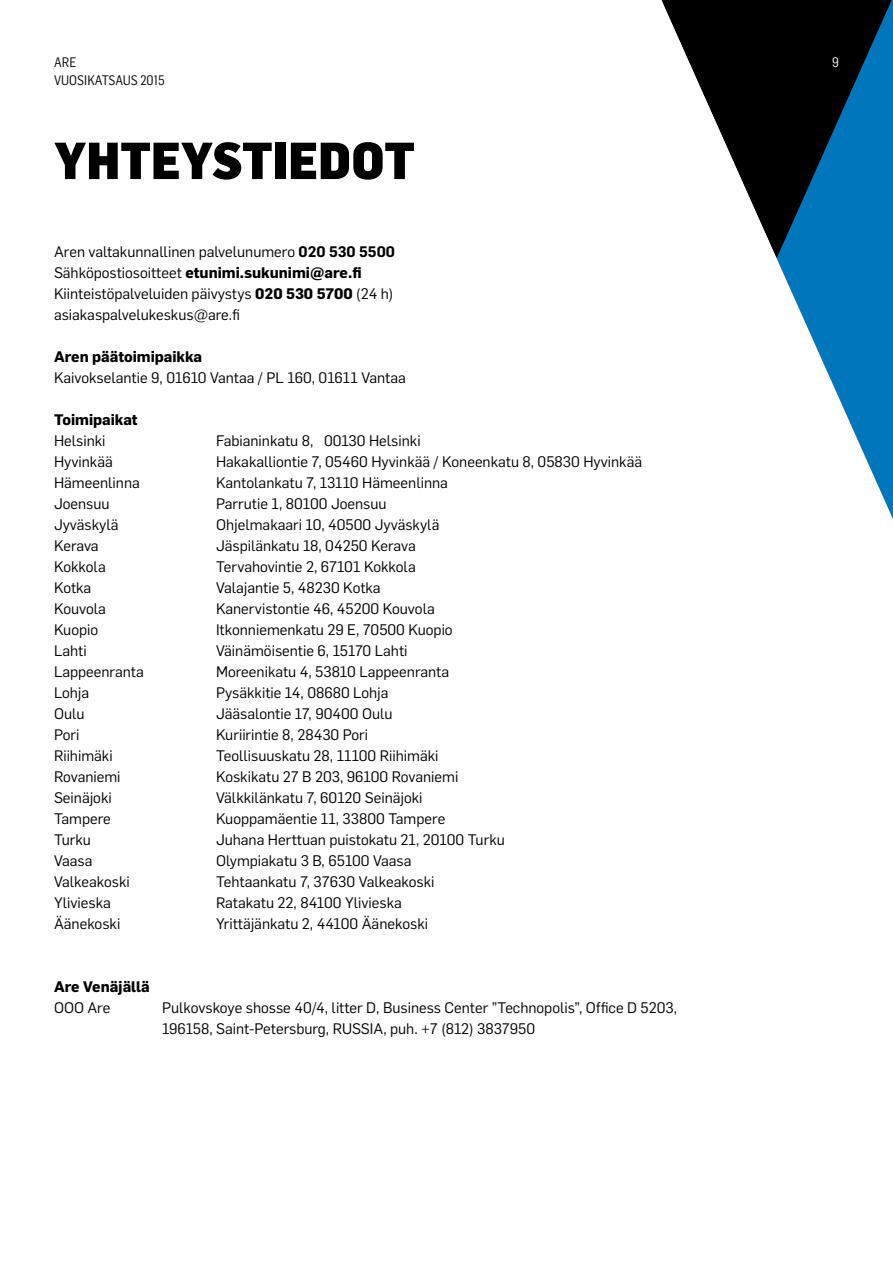
<style>
.page{position:relative;width:893px;height:1263px;background:#fff}
.page>*{position:absolute;margin:0;border:0;box-sizing:border-box;transform-origin:0 0}
.t1{font:900 51px "Flama Semicondensed";color:#000}
.t2{font:15px/21px "Flama";color:#000}
.t3{font:700 15px "Flama";color:#000}
.t4{font:13.5px/18px "Flama Semicondensed";color:#000}
.t5{font:13.5px "Flama Semicondensed";color:#fff}
.s1{font-weight:600}
.s2{font-weight:700}
</style>
<div class="page">
<svg style="left:661px;top:0;width:232px;height:519px"></svg>
<p class="t4" style="left:54px;top:52px;width:112px">ARE<br>VUOSIKATSAUS 2015</p>
<h1 class="t1" style="left:54px;top:127px;width:362px">YHTEYSTIEDOT</h1>
<p class="t2" style="left:54px;top:241px;width:342px">Aren valtakunnallinen palvelunumero <span class="s1">020 530 5500<br></span>Sähköpostiosoitteet <span class="s2">etunimi.sukunimi@are.fi </span>Kiinteistöpalveluiden päivystys <span class="s2">020 530 5700</span> (24 h) asiakaspalvelukeskus@are.fi</p>
<p class="t3" style="left:54px;top:346px;width:150px">Aren päätoimipaikka</p>
<p class="t2" style="left:54px;top:367px;width:353px">Kaivokselantie 9, 01610 Vantaa / PL 160, 01611 Vantaa</p>
<p class="t3" style="left:54px;top:409px;width:85px">Toimipaikat</p>
<p class="t2" style="left:54px;top:430px;width:53px">Helsinki</p>
<p class="t2" style="left:216px;top:430px;width:206px">Fabianinkatu 8, 00130 Helsinki</p>
<p class="t2" style="left:54px;top:451px;width:60px">Hyvinkää</p>
<p class="t2" style="left:216px;top:451px;width:428px">Hakakalliontie 7, 05460 Hyvinkää / Koneenkatu 8, 05830 Hyvinkää</p>
<p class="t2" style="left:54px;top:472px;width:87px">Hämeenlinna</p>
<p class="t2" style="left:216px;top:472px;width:233px">Kantolankatu 7, 13110 Hämeenlinna</p>
<p class="t2" style="left:54px;top:493px;width:57px">Joensuu</p>
<p class="t2" style="left:216px;top:493px;width:172px">Parrutie 1, 80100 Joensuu</p>
<p class="t2" style="left:54px;top:514px;width:66px">Jyväskylä</p>
<p class="t2" style="left:216px;top:514px;width:225px">Ohjelmakaari 10, 40500 Jyväskylä</p>
<p class="t2" style="left:54px;top:535px;width:46px">Kerava</p>
<p class="t2" style="left:216px;top:535px;width:201px">Jäspilänkatu 18, 04250 Kerava</p>
<p class="t2" style="left:54px;top:556px;width:53px">Kokkola</p>
<p class="t2" style="left:216px;top:556px;width:201px">Tervahovintie 2, 67101 Kokkola</p>
<p class="t2" style="left:54px;top:577px;width:39px">Kotka</p>
<p class="t2" style="left:216px;top:577px;width:166px">Valajantie 5, 48230 Kotka</p>
<p class="t2" style="left:54px;top:598px;width:54px">Kouvola</p>
<p class="t2" style="left:216px;top:598px;width:220px">Kanervistontie 46, 45200 Kouvola</p>
<p class="t2" style="left:54px;top:619px;width:46px">Kuopio</p>
<p class="t2" style="left:216px;top:619px;width:238px">Itkonniemenkatu 29 E, 70500 Kuopio</p>
<p class="t2" style="left:54px;top:640px;width:34px">Lahti</p>
<p class="t2" style="left:216px;top:640px;width:193px">Väinämöisentie 6, 15170 Lahti</p>
<p class="t2" style="left:54px;top:661px;width:91px">Lappeenranta</p>
<p class="t2" style="left:216px;top:661px;width:235px">Moreenikatu 4, 53810 Lappeenranta</p>
<p class="t2" style="left:54px;top:682px;width:37px">Lohja</p>
<p class="t2" style="left:216px;top:682px;width:174px">Pysäkkitie 14, 08680 Lohja</p>
<p class="t2" style="left:54px;top:703px;width:32px">Oulu</p>
<p class="t2" style="left:216px;top:703px;width:178px">Jääsalontie 17, 90400 Oulu</p>
<p class="t2" style="left:54px;top:724px;width:27px">Pori</p>
<p class="t2" style="left:216px;top:724px;width:154px">Kuriirintie 8, 28430 Pori</p>
<p class="t2" style="left:54px;top:745px;width:60px">Riihimäki</p>
<p class="t2" style="left:216px;top:745px;width:224px">Teollisuuskatu 28, 11100 Riihimäki</p>
<p class="t2" style="left:54px;top:766px;width:68px">Rovaniemi</p>
<p class="t2" style="left:216px;top:766px;width:244px">Koskikatu 27 B 203, 96100 Rovaniemi</p>
<p class="t2" style="left:54px;top:787px;width:59px">Seinäjoki</p>
<p class="t2" style="left:216px;top:787px;width:208px">Välkkilänkatu 7, 60120 Seinäjoki</p>
<p class="t2" style="left:54px;top:808px;width:58px">Tampere</p>
<p class="t2" style="left:216px;top:808px;width:231px">Kuoppamäentie 11, 33800 Tampere</p>
<p class="t2" style="left:54px;top:829px;width:39px">Turku</p>
<p class="t2" style="left:216px;top:829px;width:290px">Juhana Herttuan puistokatu 21, 20100 Turku</p>
<p class="t2" style="left:54px;top:850px;width:40px">Vaasa</p>
<p class="t2" style="left:216px;top:850px;width:197px">Olympiakatu 3 B, 65100 Vaasa</p>
<p class="t2" style="left:54px;top:871px;width:77px">Valkeakoski</p>
<p class="t2" style="left:216px;top:871px;width:220px">Tehtaankatu 7, 37630 Valkeakoski</p>
<p class="t2" style="left:54px;top:892px;width:58px">Ylivieska</p>
<p class="t2" style="left:216px;top:892px;width:187px">Ratakatu 22, 84100 Ylivieska</p>
<p class="t2" style="left:54px;top:913px;width:68px">Äänekoski</p>
<p class="t2" style="left:216px;top:913px;width:214px">Yrittäjänkatu 2, 44100 Äänekoski</p>
<p class="t3" style="left:54px;top:976px;width:97px">Are Venäjällä</p>
<p class="t2" style="left:54px;top:997px;width:58px">OOO Are</p>
<p class="t2" style="left:162px;top:997px;width:516px">Pulkovskoye shosse 40/4, litter D, Business Center ”Technopolis”, Office D 5203,<br>196158, Saint-Petersburg, RUSSIA, puh. +7 (812) 3837950</p>
<p class="t5" style="left:832px;top:53px;width:8px">9</p>
</div>
